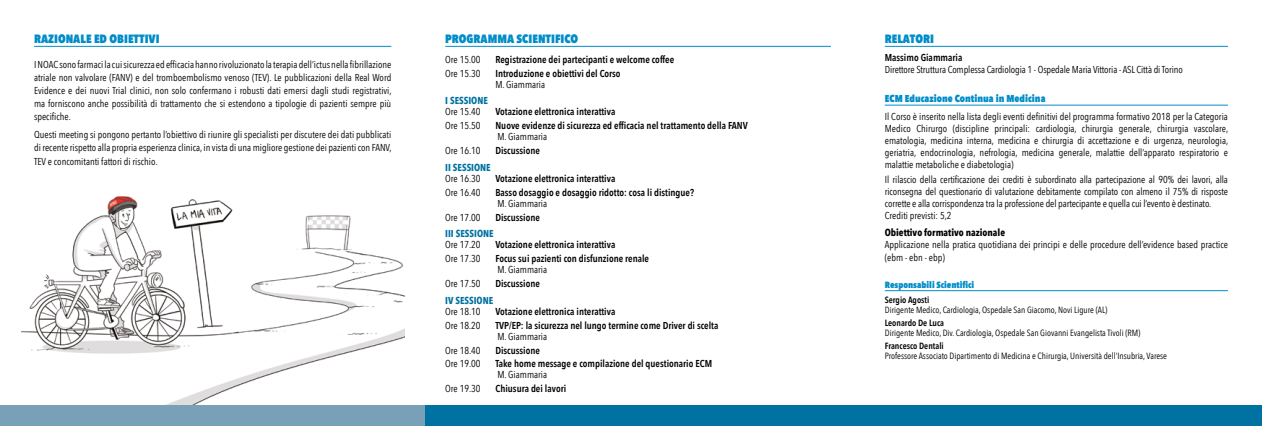
<style>
.page{position:relative;width:1262px;height:426px;background:#fff}
.page>*{position:absolute;margin:0;border:0;box-sizing:border-box;transform-origin:0 0}
.t1{font:800 12px "Avenir Next Condensed";color:#008dc9}
.t2{font:10px/12px "Avenir Next Condensed";letter-spacing:-.005em;color:#000;text-align:justify}
.t3{font:600 10px "Avenir Next Condensed";color:#000}
.t4{font:700 10px "Avenir Next Condensed";color:#0072a1}
.t5{font:800 10px "Avenir Next Condensed";color:#008dc9}
.t6{font:700 10px "Avenir Next Condensed";color:#000}
.t7{font:9px "Avenir Next Condensed";color:#000}
.t8{font:600 9px "Avenir Next Condensed";color:#000}
.t9{font:800 9px "Avenir Next Condensed";color:#008dc9}
</style>
<div class="page">
<img style="left:21px;top:196px;width:383px;height:209px">
<hr style="left:445px;top:46px;width:386px;height:1px;background:#008dc9">
<hr style="left:884px;top:46px;width:343px;height:1px;background:#008dc9">
<hr style="left:884px;top:105px;width:343px;height:1px;background:#008dc9">
<hr style="left:884px;top:290px;width:343px;height:1px;background:#008dc9">
<div style="left:0;top:405px;width:425px;height:20px;background:#78a1b7"></div>
<div style="left:425px;top:405px;width:836px;height:20px;background:#0072a1"></div>
<hr style="left:34px;top:46px;width:357px;height:1px;background:#008dc9">
<p class="t1" style="left:34px;top:31px;width:127px">RAZIONALE ED OBIETTIVI</p>
<p class="t2" style="left:34px;top:57px;width:359px;line-height:13px">I NOAC sono farmaci la cui sicurezza ed efficacia hanno rivoluzionato la terapia dell’ictus nella fibrillazione atriale non valvolare (FANV) e del tromboembolismo venoso (TEV). Le pubblicazioni della Real Word Evidence e dei nuovi Trial clinici, non solo confermano i robusti dati emersi dagli studi registrativi, ma forniscono anche possibilità di trattamento che si estendono a tipologie di pazienti sempre più specifiche.</p>
<p class="t2" style="left:34px;top:128px;width:359px;line-height:13px">Questi meeting si pongono pertanto l’obiettivo di riunire gli specialisti per discutere dei dati pubblicati di recente rispetto alla propria esperienza clinica, in vista di una migliore gestione dei pazienti con FANV, TEV e concomitanti fattori di rischio.</p>
<p class="t1" style="left:445px;top:31px;width:135px">PROGRAMMA SCIENTIFICO</p>
<p class="t2" style="left:445px;top:53px;width:37px">Ore 15.00</p>
<p class="t3" style="left:495px;top:51px;width:180px">Registrazione dei partecipanti e welcome coffee</p>
<p class="t2" style="left:445px;top:67px;width:37px">Ore 15.30</p>
<p class="t3" style="left:495px;top:64px;width:127px">Introduzione e obiettivi del Corso</p>
<p class="t2" style="left:495px;top:78px;width:51px">M. Giammaria</p>
<p class="t4" style="left:445px;top:95px;width:44px">I SESSIONE</p>
<p class="t2" style="left:445px;top:105px;width:37px">Ore 15.40</p>
<p class="t3" style="left:495px;top:103px;width:121px">Votazione elettronica interattiva</p>
<p class="t2" style="left:445px;top:119px;width:37px">Ore 15.50</p>
<p class="t3" style="left:495px;top:117px;width:254px">Nuove evidenze di sicurezza ed efficacia nel trattamento della FANV</p>
<p class="t2" style="left:497px;top:130px;width:51px">M. Giammaria</p>
<p class="t2" style="left:445px;top:144px;width:37px">Ore 16.10</p>
<p class="t3" style="left:495px;top:142px;width:46px">Discussione</p>
<p class="t4" style="left:445px;top:161px;width:47px">II SESSIONE</p>
<p class="t2" style="left:445px;top:172px;width:37px">Ore 16.30</p>
<p class="t3" style="left:495px;top:169px;width:121px">Votazione elettronica interattiva</p>
<p class="t2" style="left:445px;top:185px;width:37px">Ore 16.40</p>
<p class="t3" style="left:495px;top:183px;width:200px">Basso dosaggio e dosaggio ridotto: cosa li distingue?</p>
<p class="t2" style="left:497px;top:196px;width:51px">M. Giammaria</p>
<p class="t2" style="left:445px;top:210px;width:37px">Ore 17.00</p>
<p class="t3" style="left:495px;top:208px;width:46px">Discussione</p>
<p class="t4" style="left:445px;top:227px;width:50px">III SESSIONE</p>
<p class="t2" style="left:445px;top:238px;width:37px">Ore 17.20</p>
<p class="t3" style="left:495px;top:236px;width:121px">Votazione elettronica interattiva</p>
<p class="t2" style="left:445px;top:252px;width:37px">Ore 17.30</p>
<p class="t3" style="left:495px;top:250px;width:155px">Focus sui pazienti con disfunzione renale</p>
<p class="t2" style="left:497px;top:263px;width:51px">M. Giammaria</p>
<p class="t2" style="left:445px;top:277px;width:37px">Ore 17.50</p>
<p class="t3" style="left:495px;top:274px;width:46px">Discussione</p>
<p class="t4" style="left:445px;top:294px;width:49px">IV SESSIONE</p>
<p class="t2" style="left:445px;top:304px;width:37px">Ore 18.10</p>
<p class="t3" style="left:495px;top:302px;width:121px">Votazione elettronica interattiva</p>
<p class="t2" style="left:445px;top:318px;width:37px">Ore 18.20</p>
<p class="t3" style="left:495px;top:316px;width:224px">TVP/EP: la sicurezza nel lungo termine come Driver di scelta</p>
<p class="t2" style="left:497px;top:329px;width:51px">M. Giammaria</p>
<p class="t2" style="left:445px;top:343px;width:37px">Ore 18.40</p>
<p class="t3" style="left:495px;top:341px;width:46px">Discussione</p>
<p class="t2" style="left:445px;top:357px;width:37px">Ore 19.00</p>
<p class="t3" style="left:495px;top:355px;width:218px">Take home message e compilazione del questionario ECM</p>
<p class="t2" style="left:497px;top:368px;width:51px">M. Giammaria</p>
<p class="t2" style="left:445px;top:382px;width:37px">Ore 19.30</p>
<p class="t3" style="left:495px;top:379px;width:72px">Chiusura dei lavori</p>
<p class="t1" style="left:884px;top:31px;width:51px">RELATORI</p>
<p class="t3" style="left:884px;top:49px;width:79px">Massimo Giammaria</p>
<p class="t2" style="left:884px;top:63px;width:299px">Direttore Struttura Complessa Cardiologia 1 - Ospedale Maria Vittoria - ASL Città di Torino</p>
<p class="t5" style="left:884px;top:92px;width:162px">ECM Educazione Continua in Medicina</p>
<p class="t2" style="left:884px;top:110px;width:345px">Il Corso è inserito nella lista degli eventi definitivi del programma formativo 2018 per la Categoria Medico Chirurgo (discipline principali: cardiologia, chirurgia generale, chirurgia vascolare, ematologia, medicina interna, medicina e chirurgia di accettazione e di urgenza, neurologia, geriatria, endocrinologia, nefrologia, medicina generale, malattie dell’apparato respiratorio e malattie metaboliche e diabetologia)</p>
<p class="t2" style="left:884px;top:172px;width:344px;text-align:left">Il rilascio della certificazione dei crediti è subordinato alla partecipazione al 90% dei lavori, alla riconsegna del questionario di valutazione debitamente compilato con almeno il 75% di risposte corrette e alla corrispondenza tra la professione del partecipante e quella cui l’evento è destinato.<br>Crediti previsti: 5,2</p>
<p class="t6" style="left:884px;top:226px;width:122px">Obiettivo formativo nazionale</p>
<p class="t2" style="left:884px;top:238px;width:345px">Applicazione nella pratica quotidiana dei principi e delle procedure dell’evidence based practice (ebm - ebn - ebp)</p>
<p class="t9" style="left:884px;top:278px;width:91px">Responsabili Scientifici</p>
<p class="t8" style="left:884px;top:292px;width:46px">Sergio Agosti</p>
<p class="t7" style="left:884px;top:302px;width:224px">Dirigente Medico, Cardiologia, Ospedale San Giacomo, Novi Ligure (AL)</p>
<p class="t8" style="left:884px;top:315px;width:61px">Leonardo De Luca</p>
<p class="t7" style="left:884px;top:325px;width:257px">Dirigente Medico, Div. Cardiologia, Ospedale San Giovanni Evangelista Tivoli (RM)</p>
<p class="t8" style="left:884px;top:337px;width:61px">Francesco Dentali</p>
<p class="t7" style="left:884px;top:348px;width:284px">Professore Associato Dipartimento di Medicina e Chirurgia, Università dell’Insubria, Varese</p>
</div>
